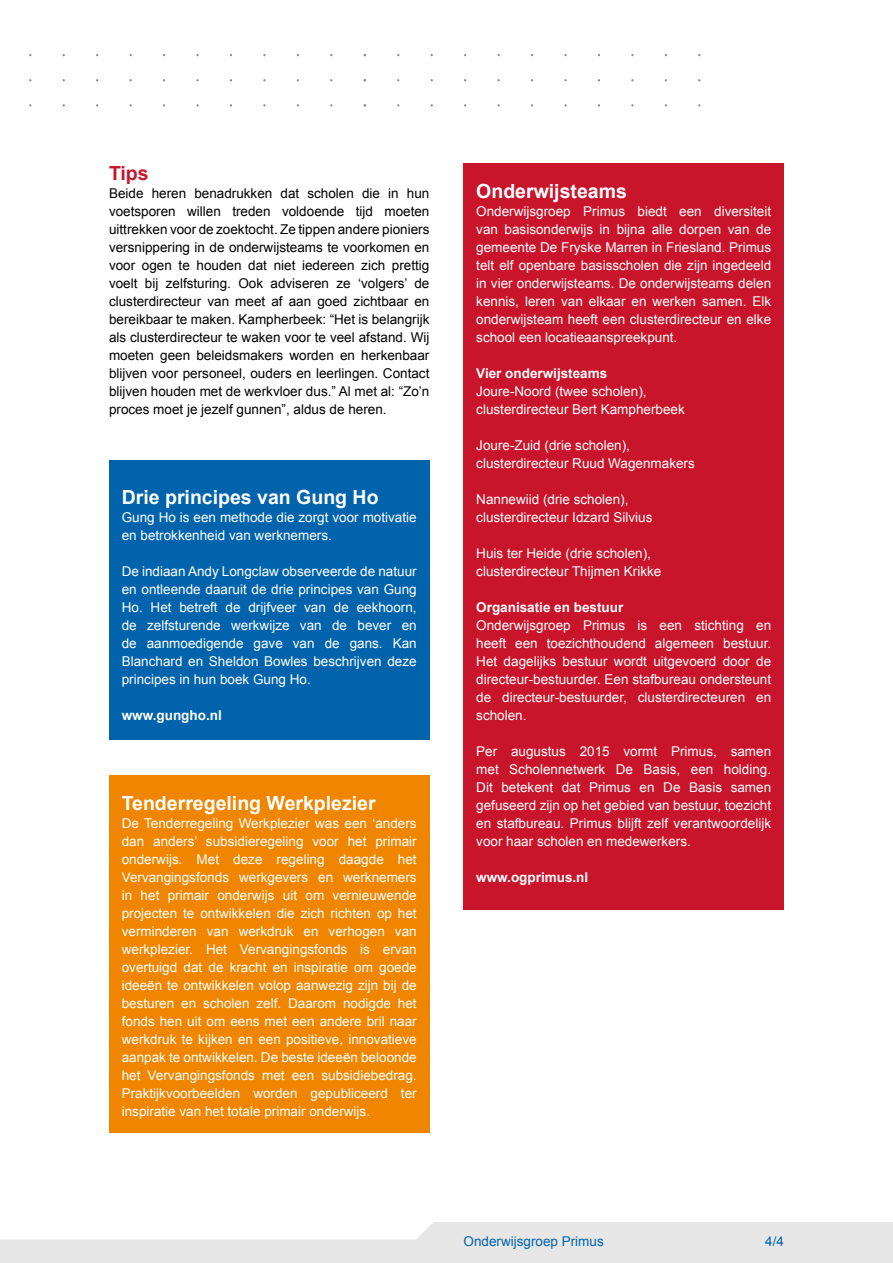
<style>
.page{position:relative;width:893px;height:1263px;background:#fff}
.page>*{position:absolute;margin:0;border:0;box-sizing:border-box;transform-origin:0 0}
.t1{font:700 19.5px "Arial";color:#fff}
.t2{font:700 19.5px "Arial";color:#c9152b}
.t3{font:13.5px/18px "Arial";color:#fff;text-align:justify}
.t4{font:13.5px/18px "Arial";color:#000;text-align:justify}
.t5{font:700 13.5px "Arial";color:#fff}
.t6{font:13.5px "Arial";color:#0063ac}
</style>
<div class="page">
<div style="left:0;top:1222px;width:893px;height:41px;background:#e7e7e7"></div>
<div style="left:0;top:1222px;width:433px;height:17px;background:#fff"></div>
<div style="left:463px;top:164px;width:321px;height:746px;background:#c9152b"></div>
<div style="left:109px;top:461px;width:320px;height:279px;background:#0063ac"></div>
<div style="left:109px;top:775px;width:320px;height:357px;background:#f08600"></div>
<h1 class="t2" style="left:109px;top:162px;width:41px">Tips</h1>
<p class="t4" style="left:109px;top:184px;width:322px">Beide heren benadrukken dat scholen die in hun voetsporen willen treden voldoende tijd moeten uittrekken voor de zoektocht. Ze tippen andere pioniers versnippering in de onderwijsteams te voorkomen en voor ogen te houden dat niet iedereen zich prettig voelt bij zelfsturing. Ook adviseren ze ‘volgers’ de clusterdirecteur van meet af aan goed zichtbaar en bereikbaar te maken. Kampherbeek: “Het is belangrijk als clusterdirecteur te waken voor te veel afstand. Wij moeten geen beleidsmakers worden en herkenbaar blijven voor personeel, ouders en leerlingen. Contact blijven houden met de werkvloer dus.” Al met al: “Zo’n proces moet je jezelf gunnen”, aldus de heren.</p>
<h1 class="t1" style="left:122px;top:486px;width:258px">Drie principes van Gung Ho</h1>
<p class="t3" style="left:122px;top:508px;width:296px">Gung Ho is een methode die zorgt voor motivatie en betrokkenheid van werknemers.</p>
<p class="t3" style="left:122px;top:562px;width:296px">De indiaan Andy Longclaw observeerde de natuur en ontleende daaruit de drie principes van Gung Ho. Het betreft de drijfveer van de eekhoorn, de zelfsturende werkwijze van de bever en de aanmoedigende gave van de gans. Kan Blanchard en Sheldon Bowles beschrijven deze principes in hun boek Gung Ho.</p>
<p class="t5" style="left:122px;top:708px;width:101px">www.gungho.nl</p>
<h1 class="t1" style="left:122px;top:792px;width:255px">Tenderregeling Werkplezier</h1>
<p class="t3" style="left:122px;top:814px;width:296px">De Tenderregeling Werkplezier was een ‘anders dan anders’ subsidieregeling voor het primair onderwijs. Met deze regeling daagde het Vervangingsfonds werkgevers en werknemers in het primair onderwijs uit om vernieuwende projecten te ontwikkelen die zich richten op het verminderen van werkdruk en verhogen van werkplezier. Het Vervangingsfonds is ervan overtuigd dat de kracht en inspiratie om goede ideeën te ontwikkelen volop aanwezig zijn bij de besturen en scholen zelf. Daarom nodigde het fonds hen uit om eens met een andere bril naar werkdruk te kijken en een positieve, innovatieve aanpak te ontwikkelen. De beste ideeën beloonde het Vervangingsfonds met een subsidiebedrag.<br>Praktijkvoorbeelden worden gepubliceerd ter inspiratie van het totale primair onderwijs.</p>
<h1 class="t1" style="left:476px;top:180px;width:152px">Onderwijsteams</h1>
<p class="t3" style="left:476px;top:202px;width:296px">Onderwijsgroep Primus biedt een diversiteit van basisonderwijs in bijna alle dorpen van de gemeente De Fryske Marren in Friesland. Primus telt elf openbare basisscholen die zijn ingedeeld in vier onderwijsteams. De onderwijsteams delen kennis, leren van elkaar en werken samen. Elk onderwijsteam heeft een clusterdirecteur en elke school een locatieaanspreekpunt.</p>
<p class="t5" style="left:476px;top:366px;width:133px">Vier onderwijsteams</p>
<p class="t3" style="left:476px;top:382px;width:210px">Joure-Noord (twee scholen), clusterdirecteur Bert Kampherbeek</p>
<p class="t3" style="left:476px;top:436px;width:220px">Joure-Zuid (drie scholen), clusterdirecteur Ruud Wagenmakers</p>
<p class="t3" style="left:476px;top:490px;width:178px">Nannewiid (drie scholen), clusterdirecteur Idzard Silvius</p>
<p class="t3" style="left:476px;top:544px;width:187px">Huis ter Heide (drie scholen), clusterdirecteur Thijmen Krikke</p>
<p class="t5" style="left:476px;top:600px;width:149px">Organisatie en bestuur</p>
<p class="t3" style="left:476px;top:616px;width:296px">Onderwijsgroep Primus is een stichting en heeft een toezichthoudend algemeen bestuur.<br>Het dagelijks bestuur wordt uitgevoerd door de directeur-bestuurder. Een stafbureau ondersteunt de directeur-bestuurder, clusterdirecteuren en scholen.</p>
<p class="t3" style="left:476px;top:742px;width:296px">Per augustus 2015 vormt Primus, samen met Scholennetwerk De Basis, een holding.<br>Dit betekent dat Primus en De Basis samen gefuseerd zijn op het gebied van bestuur, toezicht en stafbureau. Primus blijft zelf verantwoordelijk voor haar scholen en medewerkers.</p>
<p class="t5" style="left:476px;top:870px;width:114px">www.ogprimus.nl</p>
<p class="t6" style="left:463px;top:1234px;width:142px">Onderwijsgroep Primus</p>
<p class="t6" style="left:765px;top:1234px;width:20px">4/4</p>
</div>
